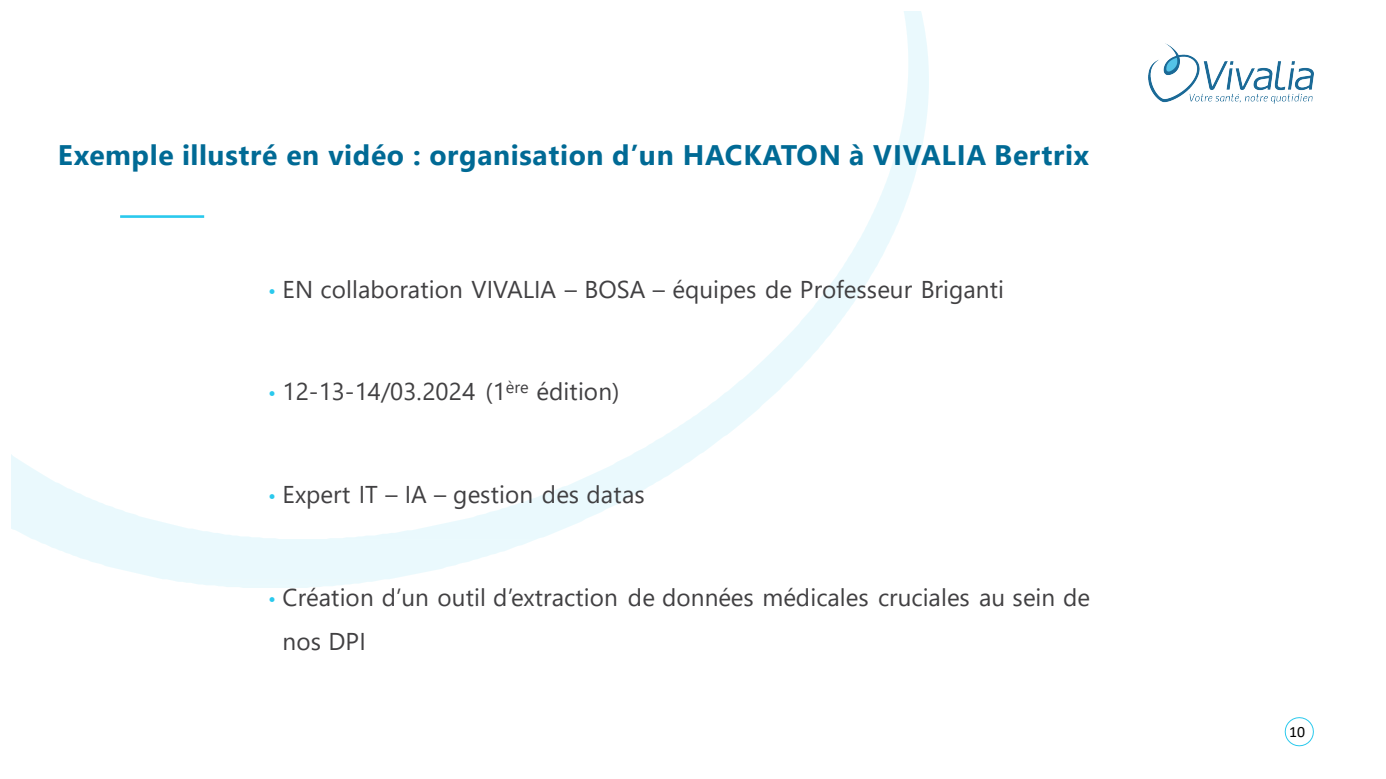
<style>
.page{position:relative;width:1386px;height:779px;background:#fff}
.page>*{position:absolute;margin:0;border:0;box-sizing:border-box;transform-origin:0 0}
.t1{font:700 28.18px "Segoe UI";letter-spacing:.02em;color:#006a95}
.t2{font:24.32px/44px "Segoe UI";letter-spacing:.005em;color:#414042}
.t3{font:15.75px "Calibri";color:#000}
.s1{font-size:19.69px;color:#2ac9ed}
</style>
<div class="page">
<svg style="left:1284px;top:717px;width:29px;height:30px"></svg>
<svg style="left:168px;top:579px;width:216px;height:9px"></svg>
<svg style="left:11px;top:454px;width:525px;height:125px"></svg>
<svg style="left:326px;top:11px;width:603px;height:528px"></svg>
<img style="left:1148px;top:43px;width:164px;height:60px">
<hr style="left:120px;top:215px;width:84px;height:3px;background:#2ac9ed">
<h1 class="t1" style="left:58px;top:129px;width:1032px">Exemple illustré en vidéo : organisation d’un HACKATON à VIVALIA Bertrix</h1>
<p class="t2" style="left:268px;top:265px;width:737px"><span class="s1">•</span> EN collaboration VIVALIA – BOSA – équipes de Professeur Briganti</p>
<p class="t2" style="left:268px;top:368px;width:353px"><span class="s1">•</span> 12-13-14/03.2024 (1<sup>ère</sup> édition)</p>
<p class="t2" style="left:268px;top:471px;width:378px"><span class="s1">•</span> Expert IT – IA – gestion des datas</p>
<p class="t2" style="left:282px;top:574px;width:809px;text-indent:-14px"><span class="s1">•</span> Création d’un outil d’extraction de données médicales cruciales au sein de nos DPI</p>
<p class="t3" style="left:1289px;top:721px;width:17px">10</p>
</div>
